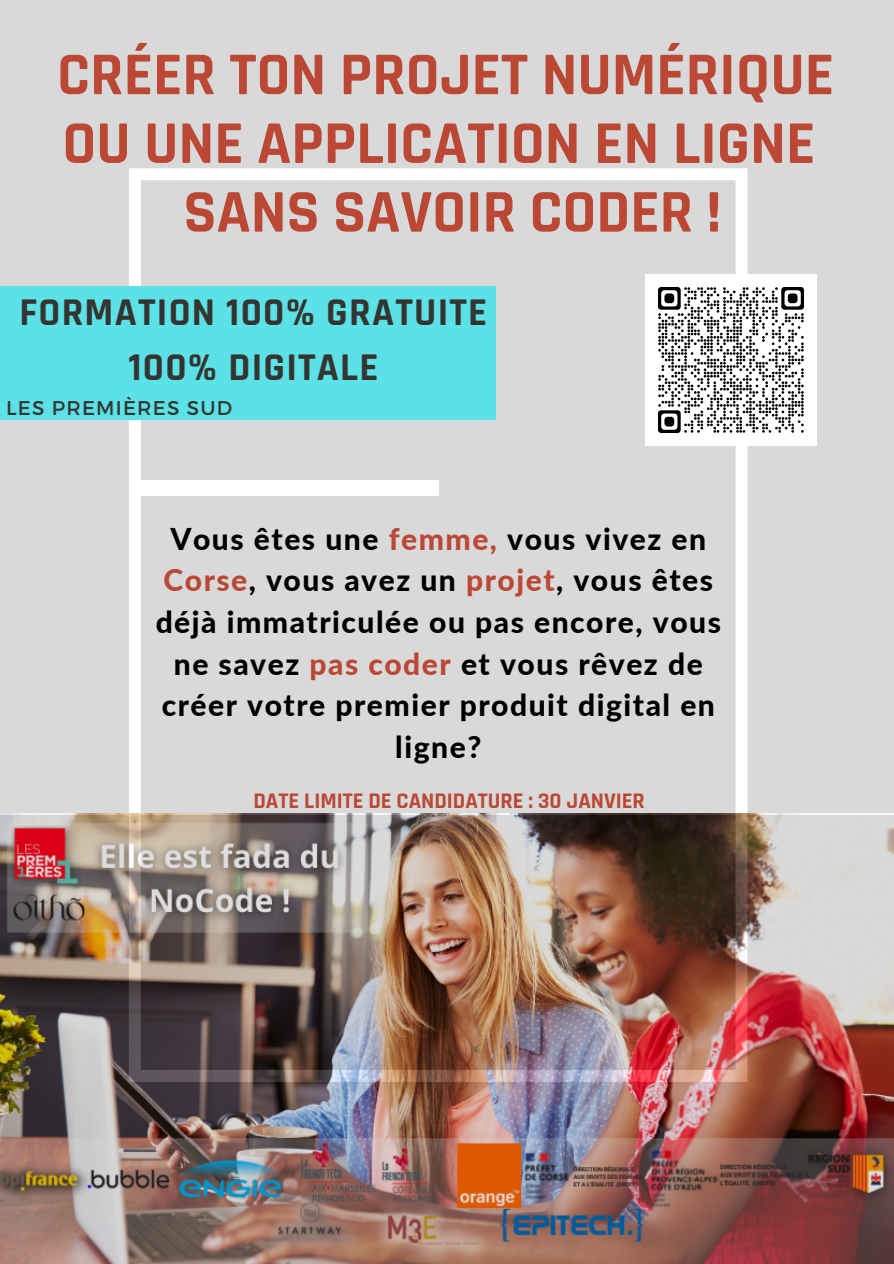
<style>
.page{position:relative;width:894px;height:1264px;background:#fff}
.page>*{position:absolute;margin:0;border:0;box-sizing:border-box;transform-origin:0 0}
.t1{font:700 61.2px/68.7px "Rajdhani";color:#ba4835;text-align:center}
.t2{font:700 39.75px/55.2px "Rajdhani";letter-spacing:.03em;color:#343431;text-align:center}
.t3{font:800 30px/41.7px "Lato";letter-spacing:.05em;color:#000;text-align:center}
.t4{font:700 22.5px "Rajdhani";color:#ba4835}
.t5{font:19.8px "Montserrat";letter-spacing:.06em;color:#343431}
.s1{color:#ba4835}
</style>
<div class="page">
<div style="left:0;top:0;width:893px;height:814px;background:#d9d9d9"></div>
<svg style="left:129px;top:168px;width:618px;height:646px"></svg>
<img style="left:0;top:814px;width:893px;height:449px">
<div style="left:136px;top:480px;width:302px;height:15px;background:#fff"></div>
<div style="left:0;top:286px;width:496px;height:133px;background:#5ce1e6"></div>
<img style="left:644px;top:274px;width:172px;height:172px">
<p class="t1" style="left:57px;top:42px;width:778px">CRÉER TON PROJET NUMÉRIQUE<br>OU UNE APPLICATION EN LIGNE<br>SANS SAVOIR CODER !</p>
<p class="t2" style="left:19px;top:285px;width:469px">FORMATION 100% GRATUITE<br>100% DIGITALE</p>
<p class="t5" style="left:6px;top:395px;width:227px">LES PREMIÈRES SUD</p>
<p class="t3" style="left:156px;top:517px;width:566px">Vous êtes une <span class="s1">femme,</span> vous vivez en<br><span class="s1">Corse</span>, vous avez un <span class="s1">projet</span>, vous êtes déjà immatriculée ou pas encore, vous ne savez <span class="s1">pas coder</span> et vous rêvez de créer votre premier produit digital en ligne?</p>
<p class="t4" style="left:253px;top:786px;width:393px">DATE LIMITE DE CANDIDATURE : 30 JANVIER</p>
</div>
